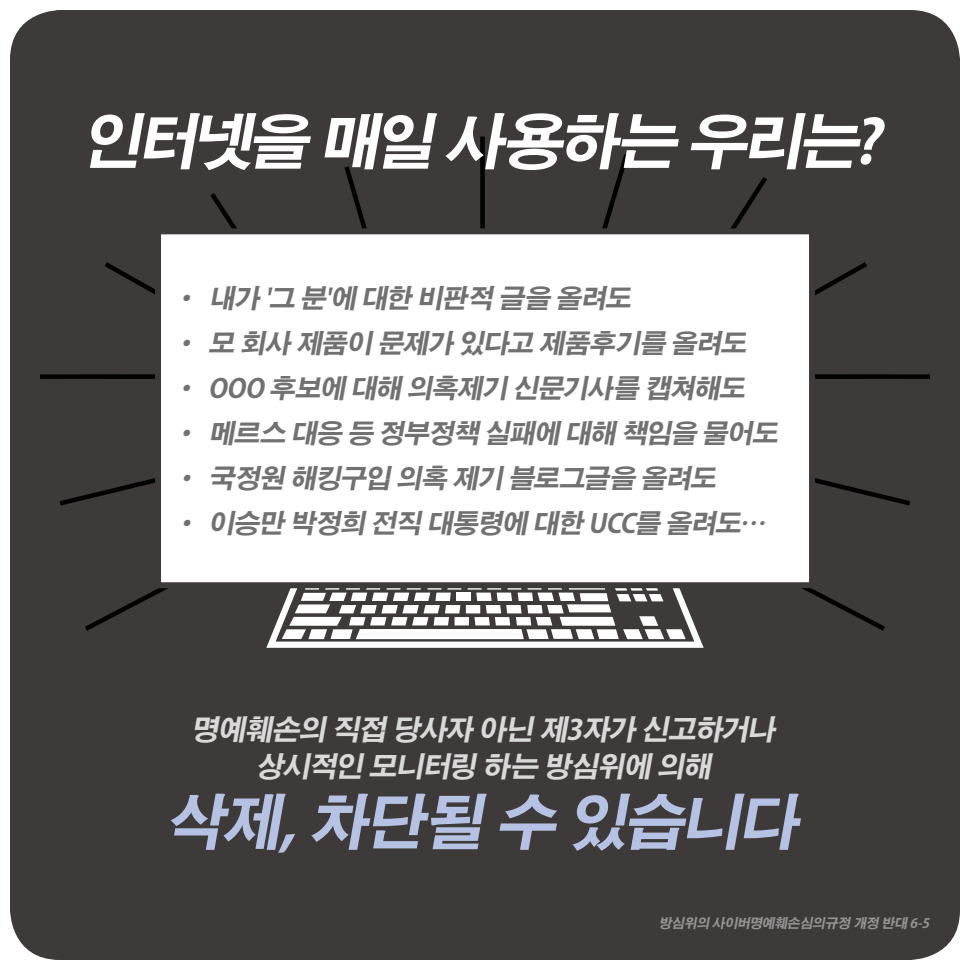
<style>
.page{position:relative;width:970px;height:970px;background:#fff}
.page>*{position:absolute;margin:0;border:0;box-sizing:border-box;transform-origin:0 0}
.t1{font:italic 700 60px "Adobe Gothic Std";color:#fff}
.t2{font:italic 700 60px "Adobe Gothic Std";color:#b5c2e3}
.t3{font:italic 700 28px/37.6px "Adobe Gothic Std";color:#d9d9d9;text-align:center}
.t4{font:italic 700 26px "Adobe Gothic Std";color:#727171}
.t5{font:italic 700 13px "Adobe Gothic Std";color:#949494}
</style>
<div class="page">
<div style="left:10px;top:10px;width:950px;height:950px;background:#3e3a39;border-radius:50px"></div>
<svg style="left:40px;top:136px;width:890px;height:495px"></svg>
<svg style="left:262px;top:588px;width:446px;height:60px"></svg>
<svg style="left:271px;top:588px;width:428px;height:57px"></svg>
<div style="left:158px;top:231px;width:654px;height:354px;background:#fff"></div>
<div style="left:155px;top:228px;width:660px;height:360px;border:6px solid #3e3a39"></div>
<h1 class="t1" style="left:82px;top:106px;width:814px">인터넷을 매일 사용하는 우리는?</h1>
<p class="t4" style="left:172px;top:283px;width:466px">• 내가 '그 분'에 대한 비판적 글을 올려도</p>
<p class="t4" style="left:172px;top:328px;width:581px">• 모 회사 제품이 문제가 있다고 제품후기를 올려도</p>
<p class="t4" style="left:172px;top:373px;width:580px">• OOO 후보에 대해 의혹제기 신문기사를 캡쳐해도</p>
<p class="t4" style="left:172px;top:418px;width:613px">• 메르스 대응 등 정부정책 실패에 대해 책임을 물어도</p>
<p class="t4" style="left:172px;top:463px;width:551px">• 국정원 해킹구입 의혹 제기 블로그글을 올려도</p>
<p class="t4" style="left:172px;top:508px;width:600px">• 이승만 박정희 전직 대통령에 대한 UCC를 올려도…</p>
<p class="t3" style="left:191px;top:711px;width:592px">명예훼손의 직접 당사자 아닌 제3자가 신고하거나 상시적인 모니터링 하는 방심위에 의해</p>
<h1 class="t2" style="left:164px;top:786px;width:648px">삭제,차단될 수 있습니다</h1>
<p class="t5" style="left:659px;top:916px;width:275px">방심위의 사이버명예훼손심의규정 개정 반대 6-5</p>
</div>
